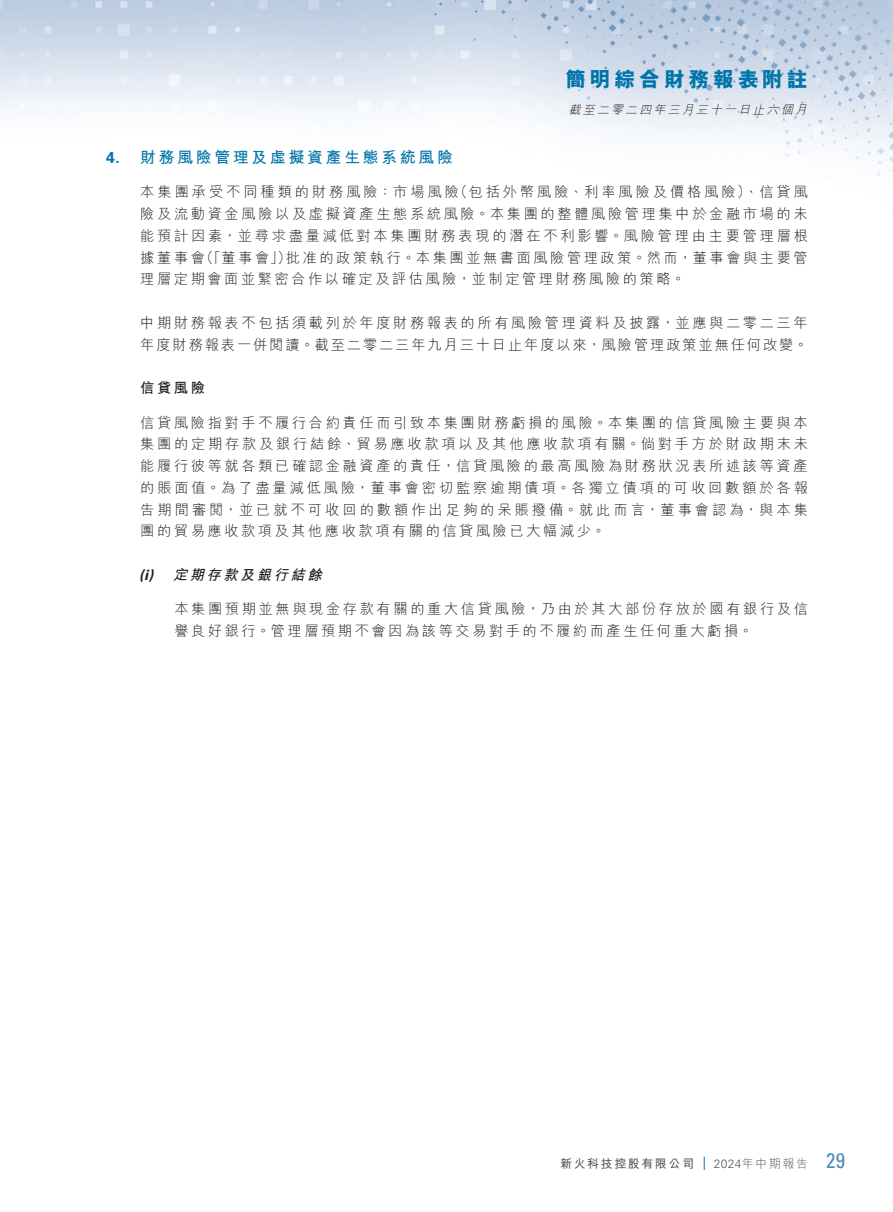
<style>
.page{position:relative;width:893px;height:1212px;background:#fff}
.page>*{position:absolute;margin:0;border:0;box-sizing:border-box;transform-origin:0 0}
.t1{font:800 21px "M Hei HK";letter-spacing:.17em;color:#0075a9}
.t2{font:700 15.75px "M Hei HK";letter-spacing:.18em;color:#0075a9}
.t3{font:300 14.25px/21.8px "M Hei HK";letter-spacing:.18em;color:#231916;text-align:justify}
.t4{font:italic 700 14.25px "M Hei HK";color:#231916}
.t5{font:700 14.25px "M Hei HK";color:#231916}
.t6{font:italic 300 12px "M Hei HK";color:#231916}
.t7{font:300 12px "M Hei HK";letter-spacing:.13em;color:#595857}
.t8{font:700 12px "M Hei HK";letter-spacing:.13em;color:#595857}
.s1{font-family:"Univers LT Std"}
.s2{font-family:"Univers LT Std";font-weight:400;font-stretch:condensed;font-size:21px;color:#4f8cb8}
</style>
<div class="page">
<img style="left:0;top:0;width:893px;height:1170px">
<svg style="left:704px;top:1157px;width:1px;height:13px"></svg>
<h1 class="t1" style="left:565px;top:69px;width:244px">簡明綜合財務報表附註</h1>
<p class="t6" style="left:569px;top:103px;width:242px">截至二零二四年三月三十一日止六個月</p>
<p class="t2" style="left:106px;top:146px;width:348px"><span class="s1">4.</span> 財務風險管理及虛擬資產生態系統風險</p>
<p class="t3" style="left:140px;top:181px;width:669px">本集團承受不同種類的財務風險：市場風險（包括外幣風險、利率風險及價格風險）、信貸風險及流動資金風險以及虛擬資產生態系統風險。本集團的整體風險管理集中於金融市場的未能預計因素，並尋求盡量減低對本集團財務表現的潛在不利影響。風險管理由主要管理層根據董事會（「董事會」）批准的政策執行。本集團並無書面風險管理政策。然而，董事會與主要管理層定期會面並緊密合作以確定及評估風險，並制定管理財務風險的策略。</p>
<p class="t3" style="left:140px;top:312px;width:669px">中期財務報表不包括須載列於年度財務報表的所有風險管理資料及披露，並應與二零二三年年度財務報表一併閱讀。截至二零二三年九月三十日止年度以來，風險管理政策並無任何改變。</p>
<p class="t5" style="left:140px;top:378px;width:66px">信貸風險</p>
<p class="t3" style="left:140px;top:411px;width:669px">信貸風險指對手不履行合約責任而引致本集團財務虧損的風險。本集團的信貸風險主要與本集團的定期存款及銀行結餘、貿易應收款項以及其他應收款項有關。倘對手方於財政期末未能履行彼等就各類已確認金融資產的責任，信貸風險的最高風險為財務狀況表所述該等資產的賬面值。為了盡量減低風險，董事會密切監察逾期債項。各獨立債項的可收回數額於各報告期間審閱，並已就不可收回的數額作出足夠的呆賬撥備。就此而言，董事會認為，與本集團的貿易應收款項及其他應收款項有關的信貸風險已大幅減少。</p>
<p class="t4" style="left:139px;top:564px;width:188px"><span class="s1">(i)</span> 定期存款及銀行結餘</p>
<p class="t3" style="left:174px;top:598px;width:635px">本集團預期並無與現金存款有關的重大信貸風險，乃由於其大部份存放於國有銀行及信譽良好銀行。管理層預期不會因為該等交易對手的不履約而產生任何重大虧損。</p>
<p class="t8" style="left:560px;top:1154px;width:135px">新火科技控股有限公司</p>
<p class="t7" style="left:714px;top:1157px;width:133px"><span class="s1">2024</span>年中期報告 <span class="s2">29</span></p>
</div>
